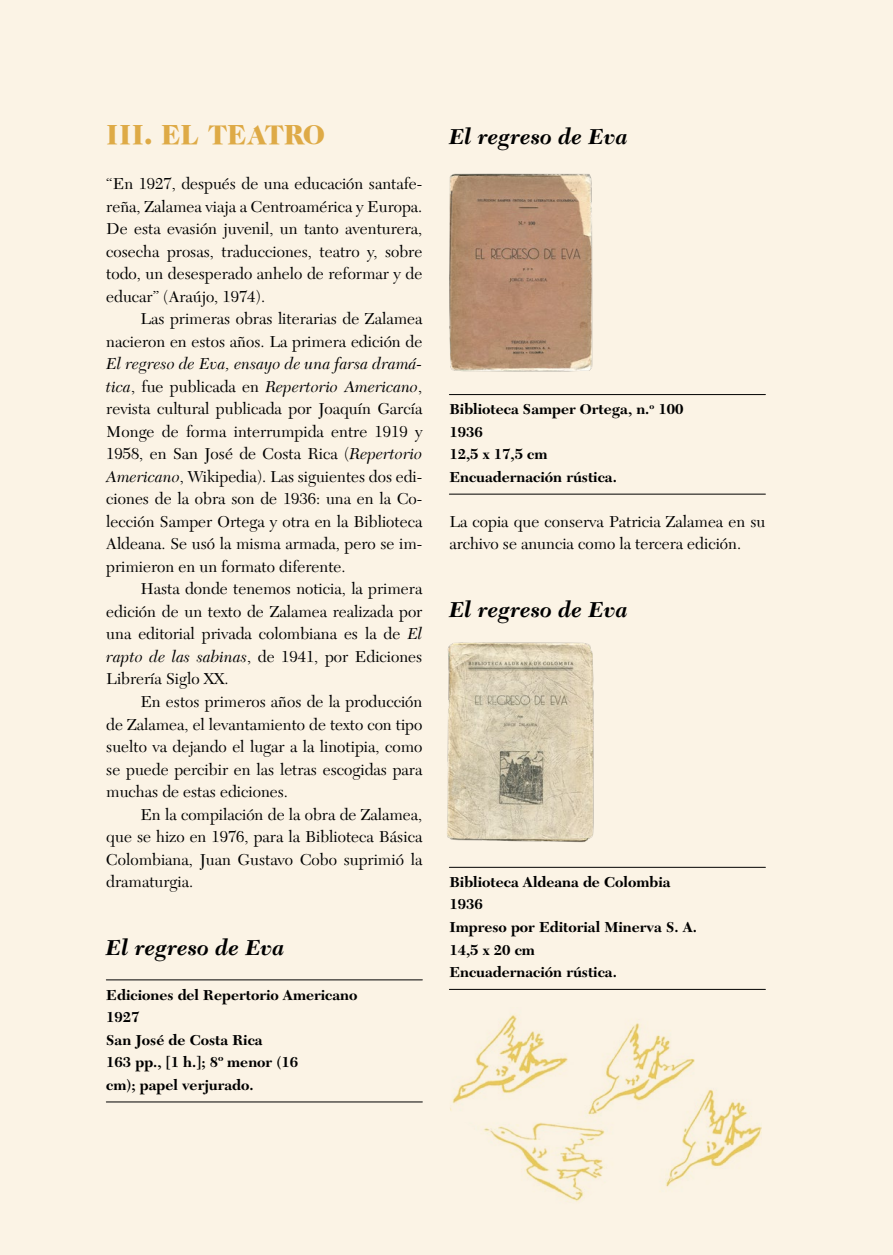
<style>
.page{position:relative;width:893px;height:1255px;background:#fff}
.page>*{position:absolute;margin:0;border:0;box-sizing:border-box;transform-origin:0 0}
.t1{font:27px "Caslon Two Black SSK";letter-spacing:.02em;color:#deaa46}
.t2{font:italic 700 22.5px "New Caledonia LT Std";color:#000}
.t3{font:16.5px/22.5px "New Caledonia LT Std";color:#000;text-align:justify}
.t4{font:700 15px/22.5px "New Caledonia LT Std";color:#000}
.s1{font-style:italic}
</style>
<div class="page">
<div style="left:0;top:0;width:893px;height:1254px;background:#fbf3e5"></div>
<hr style="left:449px;top:493px;width:316px;height:1px;background:#000">
<hr style="left:449px;top:394px;width:316px;height:1px;background:#000">
<hr style="left:449px;top:988px;width:316px;height:1px;background:#000">
<hr style="left:449px;top:866px;width:316px;height:1px;background:#000">
<hr style="left:106px;top:1101px;width:316px;height:1px;background:#000">
<hr style="left:106px;top:979px;width:316px;height:1px;background:#000">
<img style="left:449px;top:173px;width:144px;height:199px">
<img style="left:447px;top:642px;width:147px;height:201px">
<img style="left:450px;top:1015px;width:311px;height:187px">
<h1 class="t1" style="left:106px;top:119px;width:220px">III. EL TEATRO</h1>
<p class="t3" style="left:106px;top:173px;width:318px">“En 1927, después de una educación santafe&shy;reña, Zalamea viaja a Centroamérica y Europa.<br>De esta evasión juvenil, un tanto aventurera, cosecha prosas, traducciones, teatro y, sobre todo, un desesperado anhelo de reformar y de educar” (Araújo, 1974).</p>
<p class="t3" style="left:106px;top:308px;width:318px;text-align:right">Las primeras obras literarias de Zalamea nacieron en estos años. La primera edición de</p>
<p class="t3" style="left:106px;top:353px;width:318px"><span class="s1">El regreso de Eva, ensayo de una farsa dramá&shy;tica</span>, fue publicada en <span class="s1">Repertorio Americano</span>, revista cultural publicada por Joaquín García Monge de forma interrumpida entre 1919 y 1958, en San José de Costa Rica (<span class="s1">Repertorio Americano</span>, Wikipedia). Las siguientes dos edi&shy;ciones de la obra son de 1936: una en la Co&shy;lección Samper Ortega y otra en la Biblioteca Aldeana. Se usó la misma armada, pero se im&shy;primieron en un formato diferente.</p>
<p class="t3" style="left:106px;top:578px;width:318px;text-indent:34px">Hasta donde tenemos noticia, la primera edición de un texto de Zalamea realizada por una editorial privada colombiana es la de <span class="s1">El rapto de las sabinas</span>, de 1941, por Ediciones Librería Siglo XX.</p>
<p class="t3" style="left:106px;top:690px;width:318px;text-indent:34px">En estos primeros años de la producción de Zalamea, el levantamiento de texto con tipo suelto va dejando el lugar a la linotipia, como se puede percibir en las letras escogidas para muchas de estas ediciones.</p>
<p class="t3" style="left:106px;top:803px;width:318px;text-indent:34px">En la compilación de la obra de Zalamea, que se hizo en 1976, para la Biblioteca Básica Colombiana, Juan Gustavo Cobo suprimió la dramaturgia.</p>
<h2 class="t2" style="left:106px;top:934px;width:180px">El regreso de Eva</h2>
<p class="t4" style="left:106px;top:983px;width:253px">Ediciones del Repertorio Americano<br>1927<br>San José de Costa Rica<br>163 pp., [1 h.]; 8º menor (16<br>cm); papel verjurado.</p>
<h2 class="t2" style="left:449px;top:124px;width:180px">El regreso de Eva</h2>
<p class="t4" style="left:449px;top:398px;width:236px">Biblioteca Samper Ortega, n.<sup>o</sup> 100<br>1936<br>12,5 x 17,5 cm<br>Encuadernación rústica.</p>
<p class="t3" style="left:449px;top:510px;width:318px">La copia que conserva Patricia Zalamea en su archivo se anuncia como la tercera edición.</p>
<h2 class="t2" style="left:449px;top:596px;width:180px">El regreso de Eva</h2>
<p class="t4" style="left:449px;top:871px;width:249px">Biblioteca Aldeana de Colombia<br>1936<br>Impreso por Editorial Minerva S. A.<br>14,5 x 20 cm<br>Encuadernación rústica.</p>
</div>
